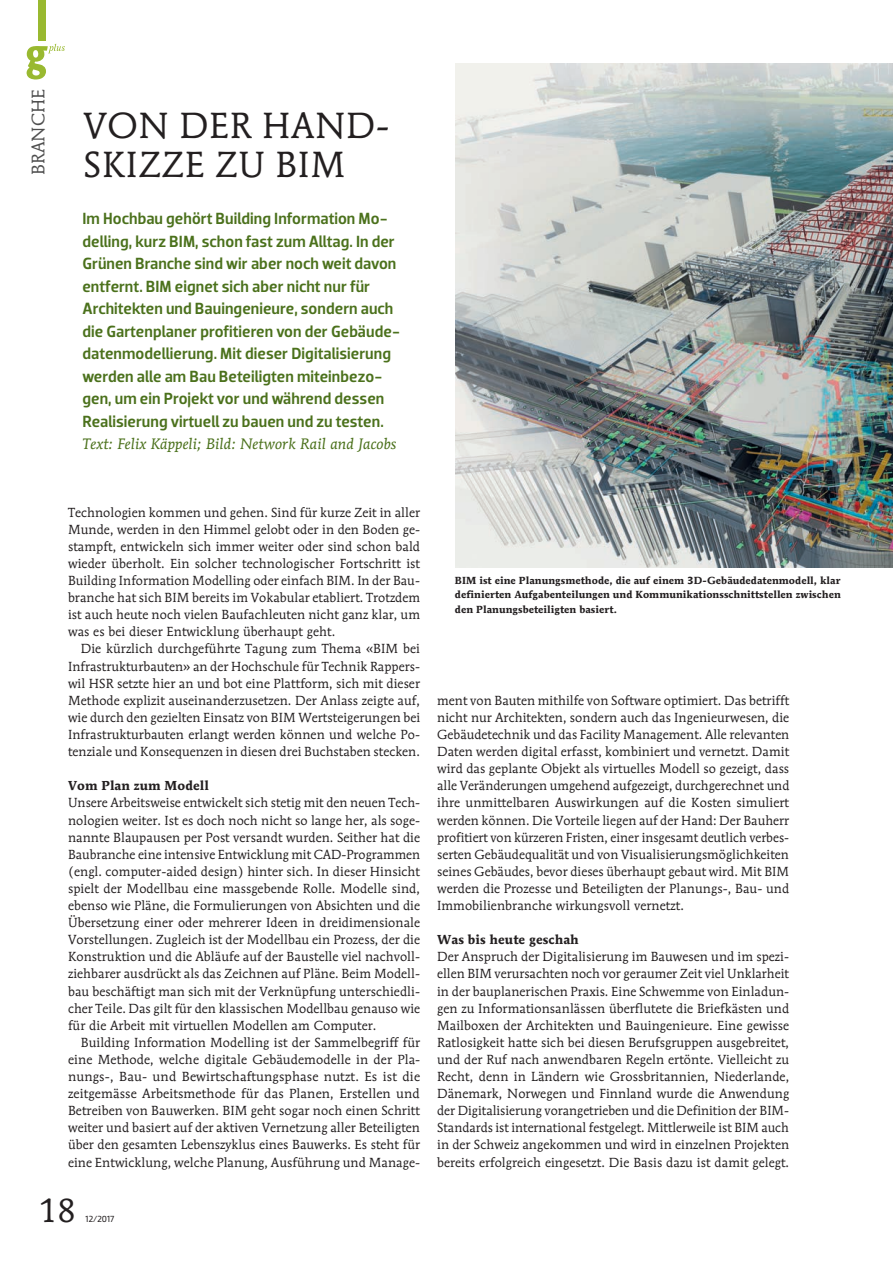
<style>
.page{position:relative;width:893px;height:1263px;background:#fff}
.page>*{position:absolute;margin:0;border:0;box-sizing:border-box;transform-origin:0 0}
.t1{font:36px/39px "Mendoza Roman";letter-spacing:.02em;color:#231f20}
.t2{font:33px "Mendoza Roman";color:#231f20}
.t3{font:18px "Mendoza Roman";letter-spacing:.005em;color:#4f4f4f}
.t4{font:500 16.5px/22.5px "Dobra";letter-spacing:.005em;color:#4b711c}
.t5{font:italic 15px "Mendoza Roman";letter-spacing:.005em;color:#4b711c}
.t6{font:13.05px/17.1px "Mendoza Roman";letter-spacing:.005em;color:#231f20;text-align:justify}
.t7{font:700 12.9px "Mendoza Roman";letter-spacing:.005em;color:#231f20}
.t8{font:700 10.2px/14.2px "Mendoza Roman";letter-spacing:.005em;color:#231f20;text-align:justify}
.t9{font:9px "Dobra";color:#231f20}
</style>
<div class="page">
<div style="left:38px;top:0;width:8px;height:40px;background:#99b930"></div>
<svg style="left:27px;top:44px;width:38px;height:36px"></svg>
<img style="left:455px;top:64px;width:438px;height:504px">
<h3 class="t3" style="left:28px;top:175px;width:87px;rotate:-90deg">BRANCHE</h3>
<h1 class="t1" style="left:84px;top:106px;width:308px">VON DER HAND-<br>SKIZZE ZU BIM</h1>
<p class="t4" style="left:82px;top:207px;width:319px">Im Hochbau gehört Building Information Mo&shy;delling, kurz BIM, schon fast zum Alltag. In der Grünen Branche sind wir aber noch weit davon entfernt. BIM eignet sich aber nicht nur für Architekten und Bauingenieure, sondern auch die Gartenplaner profitieren von der Gebäude&shy;datenmodellierung. Mit dieser Digitalisierung werden alle am Bau Beteiligten miteinbezo&shy;gen, um ein Projekt vor und während dessen Realisierung virtuell zu bauen und zu testen.</p>
<p class="t5" style="left:82px;top:434px;width:316px">Text: Felix Käppeli; Bild: Network Rail and Jacobs</p>
<p class="t6" style="left:68px;top:504px;width:354px">Technologien kommen und gehen. Sind für kurze Zeit in aller Munde, werden in den Himmel gelobt oder in den Boden ge&shy;stampft, entwickeln sich immer weiter oder sind schon bald wieder überholt. Ein solcher technologischer Fortschritt ist Building Information Modelling oder einfach BIM. In der Bau&shy;branche hat sich BIM bereits im Vokabular etabliert. Trotzdem ist auch heute noch vielen Baufachleuten nicht ganz klar, um was es bei dieser Entwicklung überhaupt geht.</p>
<p class="t6" style="left:68px;top:640px;width:354px;text-indent:13px">Die kürzlich durchgeführte Tagung zum Thema «BIM bei Infrastrukturbauten» an der Hochschule für Technik Rappers&shy;wil HSR setzte hier an und bot eine Plattform, sich mit dieser Methode explizit auseinanderzusetzen. Der Anlass zeigte auf, wie durch den gezielten Einsatz von BIM Wertsteigerungen bei Infrastrukturbauten erlangt werden können und welche Po&shy;tenziale und Konsequenzen in diesen drei Buchstaben stecken.</p>
<p class="t7" style="left:68px;top:778px;width:142px">Vom Plan zum Modell</p>
<p class="t6" style="left:68px;top:794px;width:354px">Unsere Arbeitsweise entwickelt sich stetig mit den neuen Tech&shy;nologien weiter. Ist es doch noch nicht so lange her, als soge&shy;nannte Blaupausen per Post versandt wurden. Seither hat die Baubranche eine intensive Entwicklung mit CAD-Programmen (engl. computer-aided design) hinter sich. In dieser Hinsicht spielt der Modellbau eine massgebende Rolle. Modelle sind, ebenso wie Pläne, die Formulierungen von Absichten und die Übersetzung einer oder mehrerer Ideen in dreidimensionale Vorstellungen. Zugleich ist der Modellbau ein Prozess, der die Konstruktion und die Abläufe auf der Baustelle viel nachvoll&shy;ziehbarer ausdrückt als das Zeichnen auf Pläne. Beim Modell&shy;bau beschäftigt man sich mit der Verknüpfung unterschiedli&shy;cher Teile. Das gilt für den klassischen Modellbau genauso wie für die Arbeit mit virtuellen Modellen am Computer.</p>
<p class="t6" style="left:68px;top:1034px;width:354px;text-indent:13px">Building Information Modelling ist der Sammelbegriff für eine Methode, welche digitale Gebäudemodelle in der Pla&shy;nungs-, Bau- und Bewirtschaftungsphase nutzt. Es ist die zeitgemässe Arbeitsmethode für das Planen, Erstellen und Betreiben von Bauwerken. BIM geht sogar noch einen Schritt weiter und basiert auf der aktiven Vernetzung aller Beteiligten über den gesamten Lebenszyklus eines Bauwerks. Es steht für eine Entwicklung, welche Planung, Ausführung und Manage-</p>
<h2 class="t2" style="left:38px;top:1191px;width:39px">18</h2>
<p class="t9" style="left:86px;top:1213px;width:30px">12/2017</p>
<p class="t8" style="left:455px;top:573px;width:387px">BIM ist eine Planungsmethode, die auf einem 3D-Gebäudedatenmodell, klar definierten Aufgabenteilungen und Kommunikationsschnittstellen zwischen den Planungsbeteiligten basiert.</p>
<p class="t6" style="left:437px;top:692px;width:354px">ment von Bauten mithilfe von Software optimiert. Das betrifft nicht nur Architekten, sondern auch das Ingenieurwesen, die Gebäudetechnik und das Facility Management. Alle relevanten Daten werden digital erfasst, kombiniert und vernetzt. Damit wird das geplante Objekt als virtuelles Modell so gezeigt, dass alle Veränderungen umgehend aufgezeigt, durchgerechnet und ihre unmittelbaren Auswirkungen auf die Kosten simuliert werden können. Die Vorteile liegen auf der Hand: Der Bauherr profitiert von kürzeren Fristen, einer insgesamt deutlich verbes&shy;serten Gebäudequalität und von Visualisierungsmöglichkeiten seines Gebäudes, bevor dieses überhaupt gebaut wird. Mit BIM werden die Prozesse und Beteiligten der Planungs-, Bau- und Immobilienbranche wirkungsvoll vernetzt.</p>
<p class="t7" style="left:437px;top:932px;width:143px">Was bis heute geschah</p>
<p class="t6" style="left:437px;top:948px;width:354px">Der Anspruch der Digitalisierung im Bauwesen und im spezi&shy;ellen BIM verursachten noch vor geraumer Zeit viel Unklarheit in der bauplanerischen Praxis. Eine Schwemme von Einladun&shy;gen zu Informationsanlässen überflutete die Briefkästen und Mailboxen der Architekten und Bauingenieure. Eine gewisse Ratlosigkeit hatte sich bei diesen Berufsgruppen ausgebreitet, und der Ruf nach anwendbaren Regeln ertönte. Vielleicht zu Recht, denn in Ländern wie Grossbritannien, Niederlande, Dänemark, Norwegen und Finnland wurde die Anwendung der Digitalisierung vorangetrieben und die Definition der BIM-Standards ist international festgelegt. Mittlerweile ist BIM auch in der Schweiz angekommen und wird in einzelnen Projekten bereits erfolgreich eingesetzt. Die Basis dazu ist damit gelegt.</p>
</div>
